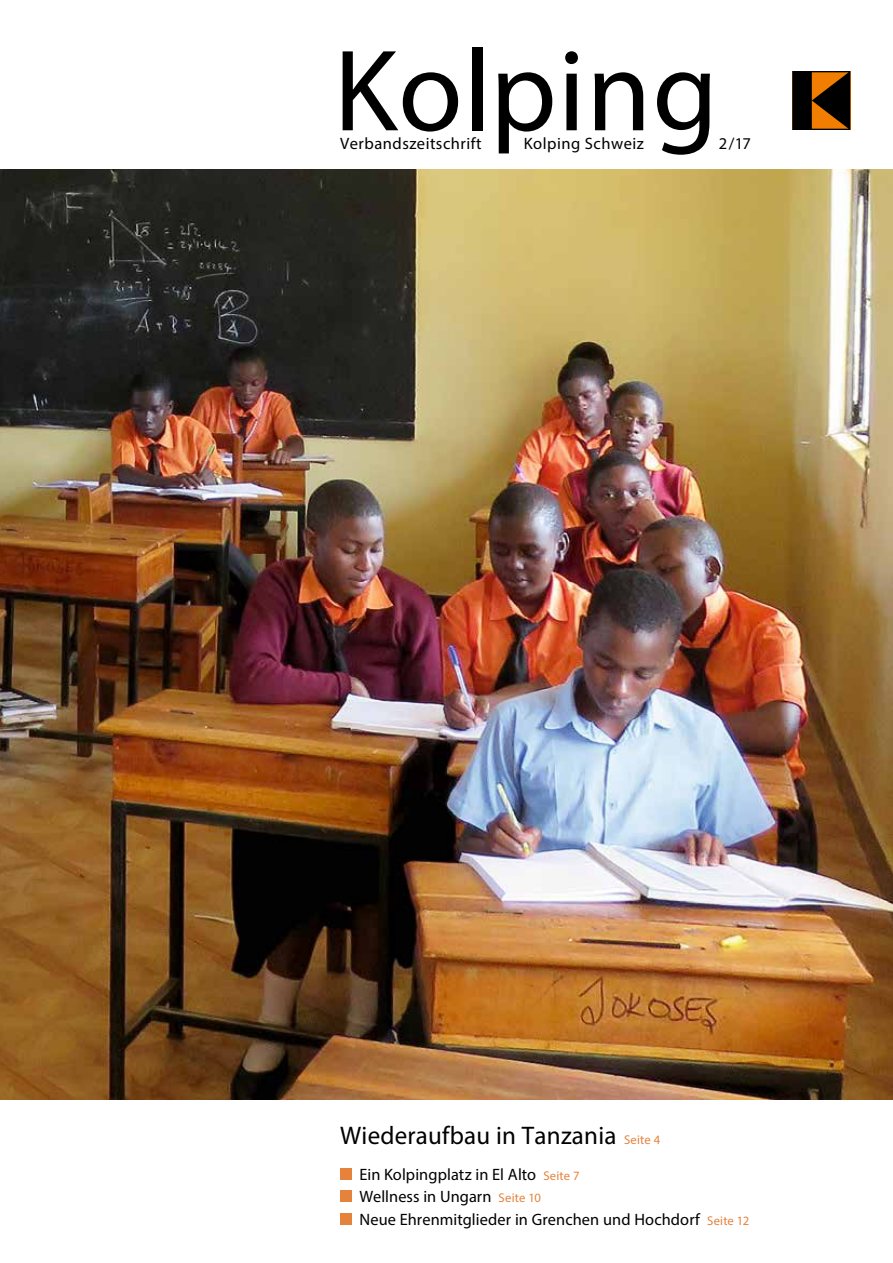
<style>
.page{position:relative;width:893px;height:1263px;background:#fff}
.page>*{position:absolute;margin:0;border:0;box-sizing:border-box;transform-origin:0 0}
.t1{font:117px "Myriad Pro";letter-spacing:.01em;color:#000}
.t2{font:25.5px "Myriad Pro";letter-spacing:.01em;color:#000}
.t3{font:16.5px/22.5px "Myriad Pro";letter-spacing:.01em;color:#000}
.t4{font:16.5px "Myriad Pro";letter-spacing:.03em;color:#000}
.s1{font-size:12.75px;color:#e5823c}
</style>
<div class="page">
<div style="left:340px;top:1167px;width:12px;height:12px;background:#e5823c"></div>
<div style="left:340px;top:1190px;width:12px;height:12px;background:#e5823c"></div>
<div style="left:340px;top:1212px;width:12px;height:12px;background:#e5823c"></div>
<svg style="left:792px;top:71px;width:58px;height:59px;background:#4a2600"></svg>
<img style="left:0;top:169px;width:893px;height:931px">
<h1 class="t1" style="left:334px;top:19px;width:386px">Kolping</h1>
<p class="t4" style="left:340px;top:134px;width:143px">Verbandszeitschrift</p>
<p class="t4" style="left:524px;top:134px;width:121px">Kolping Schweiz</p>
<p class="t3" style="left:719px;top:132px;width:34px">2/17</p>
<h2 class="t2" style="left:340px;top:1119px;width:322px">Wiederaufbau in Tanzania <span class="s1">Seite 4</span></h2>
<p class="t3" style="left:359px;top:1162px;width:391px">Ein Kolpingplatz in El Alto <span class="s1">Seite 7<br></span>Wellness in Ungarn <span class="s1">Seite 10<br></span>Neue Ehrenmitglieder in Grenchen und Hochdorf <span class="s1">Seite 12</span></p>
</div>
